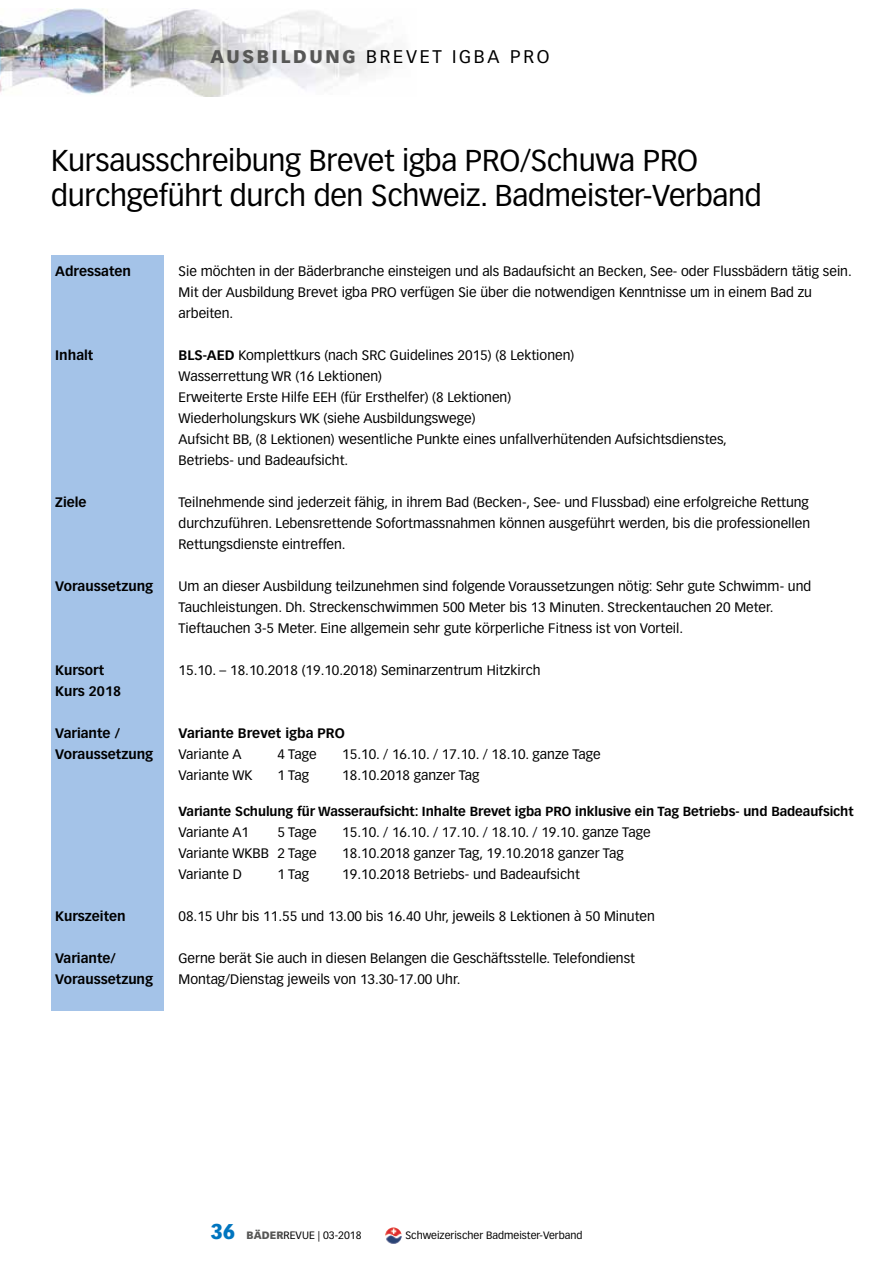
<style>
.page{position:relative;width:893px;height:1263px;background:#fff}
.page>*{position:absolute;margin:0;border:0;box-sizing:border-box;transform-origin:0 0}
.t1{font:29.7px/35.5px "Vectora LT Std";letter-spacing:-.01em;color:#000}
.t2{font:18px "Vectora LT Std";letter-spacing:.15em;color:#000}
.t3{font:13.5px/21px "Vectora LT Std";color:#000}
.t4{font:700 13.5px "Vectora LT Std";color:#000}
.t5{font:700 12.9px "Vectora LT Std";letter-spacing:-.005em;color:#000}
.t6{font:10.5px "Vectora LT Std";color:#000}
.s1{font-weight:900;color:#575756}
.s2{font-weight:700}
.s3{font-weight:900;font-size:21px;color:#0075bf}
</style>
<div class="page">
<img style="left:385px;top:1227px;width:17px;height:17px;border-radius:9px">
<img style="left:0;top:9px;width:393px;height:87px">
<div style="left:51px;top:255px;width:113px;height:755px;background:#a4c3e8"></div>
<h2 class="t2" style="left:210px;top:46px;width:340px"><span class="s1">AUSBILDUNG</span> BREVET IGBA PRO</h2>
<h1 class="t1" style="left:51px;top:143px;width:712px">Kursausschreibung Brevet igba PRO/Schuwa PRO durchgeführt durch den Schweiz. Badmeister-Verband</h1>
<p class="t4" style="left:55px;top:263px;width:77px">Adressaten</p>
<p class="t3" style="left:179px;top:261px;width:675px">Sie möchten in der Bäderbranche einsteigen und als Badaufsicht an Becken, See- oder Flussbädern tätig sein.<br>Mit der Ausbildung Brevet igba PRO verfügen Sie über die notwendigen Kenntnisse um in einem Bad zu arbeiten.</p>
<p class="t4" style="left:55px;top:347px;width:40px">Inhalt</p>
<p class="t3" style="left:179px;top:345px;width:550px"><span class="s2">BLS-AED</span> Komplettkurs (nach SRC Guidelines 2015) (8 Lektionen)<br>Wasserrettung WR (16 Lektionen)<br>Erweiterte Erste Hilfe EEH (für Ersthelfer) (8 Lektionen)<br>Wiederholungskurs WK (siehe Ausbildungswege)<br>Aufsicht BB, (8 Lektionen) wesentliche Punkte eines unfallverhütenden Aufsichtsdienstes, Betriebs- und Badeaufsicht.</p>
<p class="t4" style="left:55px;top:494px;width:33px">Ziele</p>
<p class="t3" style="left:179px;top:492px;width:633px;text-align:justify">Teilnehmende sind jederzeit fähig, in ihrem Bad (Becken-, See- und Flussbad) eine erfolgreiche Rettung durchzuführen. Lebensrettende Sofortmassnahmen können ausgeführt werden, bis die professionellen Rettungsdienste eintreffen.</p>
<p class="t4" style="left:55px;top:578px;width:100px">Voraussetzung</p>
<p class="t3" style="left:179px;top:576px;width:634px">Um an dieser Ausbildung teilzunehmen sind folgende Voraussetzungen nötig: Sehr gute Schwimm- und<br>Tauchleistungen. Dh. Streckenschwimmen 500 Meter bis 13 Minuten. Streckentauchen 20 Meter.<br>Tieftauchen 3-5 Meter. Eine allgemein sehr gute körperliche Fitness ist von Vorteil.</p>
<p class="t4" style="left:55px;top:662px;width:51px">Kursort</p>
<p class="t3" style="left:179px;top:660px;width:363px">15.10. – 18.10.2018 (19.10.2018) Seminarzentrum Hitzkirch</p>
<p class="t4" style="left:55px;top:683px;width:67px">Kurs 2018</p>
<p class="t4" style="left:55px;top:725px;width:66px">Variante /</p>
<p class="t4" style="left:179px;top:725px;width:168px">Variante Brevet igba PRO</p>
<p class="t4" style="left:55px;top:746px;width:100px">Voraussetzung</p>
<p class="t3" style="left:179px;top:744px;width:64px">Variante A</p>
<p class="t3" style="left:277px;top:744px;width:41px">4 Tage</p>
<p class="t3" style="left:342px;top:744px;width:260px">15.10. / 16.10. / 17.10. / 18.10. ganze Tage</p>
<p class="t3" style="left:179px;top:765px;width:75px">Variante WK</p>
<p class="t3" style="left:277px;top:765px;width:33px">1 Tag</p>
<p class="t3" style="left:342px;top:765px;width:139px">18.10.2018 ganzer Tag</p>
<p class="t5" style="left:179px;top:804px;width:677px">Variante Schulung für Wasseraufsicht: Inhalte Brevet igba PRO inklusive ein Tag Betriebs- und Badeaufsicht</p>
<p class="t3" style="left:179px;top:822px;width:72px">Variante A1</p>
<p class="t3" style="left:277px;top:822px;width:41px">5 Tage</p>
<p class="t3" style="left:342px;top:822px;width:310px">15.10. / 16.10. / 17.10. / 18.10. / 19.10. ganze Tage</p>
<p class="t3" style="left:179px;top:843px;width:140px">Variante WKBB 2 Tage</p>
<p class="t3" style="left:342px;top:843px;width:283px">18.10.2018 ganzer Tag, 19.10.2018 ganzer Tag</p>
<p class="t3" style="left:179px;top:864px;width:65px">Variante D</p>
<p class="t3" style="left:277px;top:864px;width:33px">1 Tag</p>
<p class="t3" style="left:342px;top:864px;width:239px">19.10.2018 Betriebs- und Badeaufsicht</p>
<p class="t4" style="left:55px;top:908px;width:72px">Kurszeiten</p>
<p class="t3" style="left:179px;top:906px;width:478px">08.15 Uhr bis 11.55 und 13.00 bis 16.40 Uhr, jeweils 8 Lektionen à 50 Minuten</p>
<p class="t4" style="left:55px;top:950px;width:62px">Variante/</p>
<p class="t3" style="left:179px;top:948px;width:458px">Gerne berät Sie auch in diesen Belangen die Geschäftsstelle. Telefondienst</p>
<p class="t4" style="left:55px;top:971px;width:100px">Voraussetzung</p>
<p class="t3" style="left:179px;top:969px;width:284px">Montag/Dienstag jeweils von 13.30-17.00 Uhr.</p>
<p class="t6" style="left:210px;top:1229px;width:153px"><span class="s3">36</span> <span class="s1">BÄDER</span>REVUE | 03-2018</p>
<p class="t6" style="left:405px;top:1229px;width:179px">Schweizerischer Badmeister-Verband</p>
</div>
